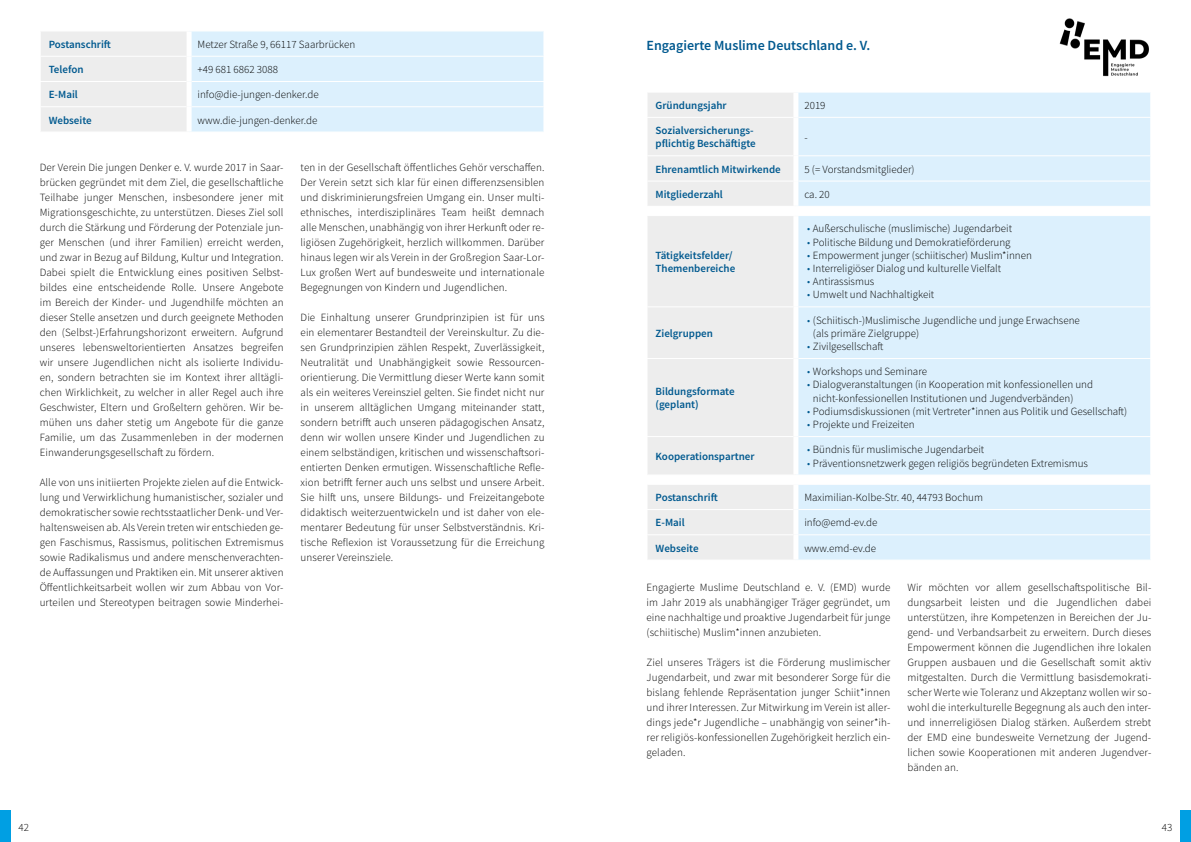
<style>
.page{position:relative;width:1191px;height:842px;background:#fff}
.page>*{position:absolute;margin:0;border:0;box-sizing:border-box;transform-origin:0 0}
.t1{font:600 14px "Source Sans Pro";color:#00598f}
.t2{font:300 11px/15px "Source Sans Pro";color:#000;text-align:justify}
.t3{font:600 11px/13.2px "Source Sans Pro";color:#00598f}
.s1{color:#00598f}
</style>
<div class="page">
<div style="left:0;top:810px;width:11px;height:32px;background:#009fe3"></div>
<div style="left:1180px;top:810px;width:11px;height:32px;background:#009fe3"></div>
<svg style="left:41px;top:31px;width:503px;height:101px;background:#e2eff8"></svg>
<div style="left:187px;top:31px;width:5px;height:25px;background:#fff"></div>
<div style="left:187px;top:56px;width:5px;height:25px;background:#fff"></div>
<div style="left:187px;top:81px;width:5px;height:26px;background:#fff"></div>
<div style="left:187px;top:107px;width:5px;height:25px;background:#fff"></div>
<div style="left:648px;top:93px;width:145px;height:467px;background:#ededed"></div>
<div style="left:798px;top:93px;width:352px;height:467px;background:#dcf0fd"></div>
<hr style="left:646px;top:117px;width:147px;height:1px;background:#fff">
<hr style="left:798px;top:117px;width:353px;height:1px;background:#fff">
<hr style="left:646px;top:155px;width:147px;height:1px;background:#fff">
<hr style="left:798px;top:155px;width:353px;height:1px;background:#fff">
<hr style="left:646px;top:181px;width:147px;height:1px;background:#fff">
<hr style="left:798px;top:181px;width:353px;height:1px;background:#fff">
<hr style="left:646px;top:306px;width:147px;height:1px;background:#fff">
<hr style="left:798px;top:306px;width:353px;height:1px;background:#fff">
<hr style="left:646px;top:358px;width:147px;height:1px;background:#fff">
<hr style="left:798px;top:358px;width:353px;height:1px;background:#fff">
<hr style="left:646px;top:436px;width:147px;height:1px;background:#fff">
<hr style="left:798px;top:436px;width:353px;height:1px;background:#fff">
<hr style="left:646px;top:509px;width:147px;height:1px;background:#fff">
<hr style="left:798px;top:509px;width:353px;height:1px;background:#fff">
<hr style="left:646px;top:534px;width:147px;height:1px;background:#fff">
<hr style="left:798px;top:534px;width:353px;height:1px;background:#fff">
<hr style="left:646px;top:206px;width:150px;height:1px;background:#fff">
<hr style="left:796px;top:206px;width:355px;height:1px;background:#fff">
<hr style="left:646px;top:215px;width:150px;height:1px;background:#fff">
<hr style="left:796px;top:215px;width:355px;height:1px;background:#fff">
<hr style="left:646px;top:474px;width:150px;height:1px;background:#fff">
<hr style="left:796px;top:474px;width:355px;height:1px;background:#fff">
<hr style="left:646px;top:484px;width:150px;height:1px;background:#fff">
<hr style="left:796px;top:484px;width:355px;height:1px;background:#fff">
<img style="left:1059px;top:18px;width:90px;height:59px">
<p class="t3" style="left:49px;top:37px;width:64px">Postanschrift</p>
<p class="t2" style="left:198px;top:37px;width:159px">Metzer Straße 9, 66117 Saarbrücken</p>
<p class="t3" style="left:49px;top:63px;width:36px">Telefon</p>
<p class="t2" style="left:198px;top:62px;width:82px">+49 681 6862 3088</p>
<p class="t3" style="left:49px;top:88px;width:31px">E-Mail</p>
<p class="t2" style="left:198px;top:87px;width:123px">info@die-jungen-denker.de</p>
<p class="t3" style="left:49px;top:113px;width:45px">Webseite</p>
<p class="t2" style="left:198px;top:112px;width:121px">www.die-jungen-denker.de</p>
<p class="t2" style="left:40px;top:160px;width:245px">Der Verein Die jungen Denker e. V. wurde 2017 in Saar&shy;brücken gegründet mit dem Ziel, die gesellschaftliche Teilhabe junger Menschen, insbesondere jener mit Migrationsgeschichte, zu unterstützen. Dieses Ziel soll durch die Stärkung und Förderung der Potenziale jun&shy;ger Menschen (und ihrer Familien) erreicht werden, und zwar in Bezug auf Bildung, Kultur und Integration.<br>Dabei spielt die Entwicklung eines positiven Selbst&shy;bildes eine entscheidende Rolle. Unsere Angebote im Bereich der Kinder- und Jugendhilfe möchten an dieser Stelle ansetzen und durch geeignete Methoden den (Selbst-)Erfahrungshorizont erweitern. Aufgrund unseres lebensweltorientierten Ansatzes begreifen wir unsere Jugendlichen nicht als isolierte Individu&shy;en, sondern betrachten sie im Kontext ihrer alltägli&shy;chen Wirklichkeit, zu welcher in aller Regel auch ihre Geschwister, Eltern und Großeltern gehören. Wir be&shy;mühen uns daher stetig um Angebote für die ganze Familie, um das Zusammenleben in der modernen Einwanderungsgesellschaft zu fördern.</p>
<p class="t2" style="left:40px;top:475px;width:245px">Alle von uns initiierten Projekte zielen auf die Entwick&shy;lung und Verwirklichung humanistischer, sozialer und demokratischer sowie rechtsstaatlicher Denk- und Ver&shy;haltensweisen ab. Als Verein treten wir entschieden ge&shy;gen Faschismus, Rassismus, politischen Extremismus sowie Radikalismus und andere menschenverachten&shy;de Auffassungen und Praktiken ein. Mit unserer aktiven Öffentlichkeitsarbeit wollen wir zum Abbau von Vor&shy;urteilen und Stereotypen beitragen sowie Minderhei-</p>
<p class="t2" style="left:300px;top:160px;width:245px">ten in der Gesellschaft öffentliches Gehör verschaffen.<br>Der Verein setzt sich klar für einen differenzsensiblen und diskriminierungsfreien Umgang ein. Unser multi&shy;ethnisches, interdisziplinäres Team heißt demnach alle Menschen, unabhängig von ihrer Herkunft oder re&shy;ligiösen Zugehörigkeit, herzlich willkommen. Darüber hinaus legen wir als Verein in der Großregion Saar-Lor-Lux großen Wert auf bundesweite und internationale Begegnungen von Kindern und Jugendlichen.</p>
<p class="t2" style="left:300px;top:310px;width:245px">Die Einhaltung unserer Grundprinzipien ist für uns ein elementarer Bestandteil der Vereinskultur. Zu die&shy;sen Grundprinzipien zählen Respekt, Zuverlässigkeit, Neutralität und Unabhängigkeit sowie Ressourcen&shy;orientierung. Die Vermittlung dieser Werte kann somit als ein weiteres Vereinsziel gelten. Sie findet nicht nur in unserem alltäglichen Umgang miteinander statt, sondern betrifft auch unseren pädagogischen Ansatz, denn wir wollen unsere Kinder und Jugendlichen zu einem selbständigen, kritischen und wissenschaftsori&shy;entierten Denken ermutigen. Wissenschaftliche Refle&shy;xion betrifft ferner auch uns selbst und unsere Arbeit.<br>Sie hilft uns, unsere Bildungs- und Freizeitangebote didaktisch weiterzuentwickeln und ist daher von ele&shy;mentarer Bedeutung für unser Selbstverständnis. Kri&shy;tische Reflexion ist Voraussetzung für die Erreichung unserer Vereinsziele.</p>
<p class="t1" style="left:646px;top:36px;width:225px">Engagierte Muslime Deutschland e. V.</p>
<p class="t3" style="left:655px;top:98px;width:73px">Gründungsjahr</p>
<p class="t2" style="left:804px;top:98px;width:23px">2019</p>
<p class="t3" style="left:655px;top:124px;width:102px">Sozialversicherungs&shy;pflichtig Beschäftigte</p>
<p class="t2" style="left:804px;top:130px;width:5px">-</p>
<p class="t3" style="left:655px;top:162px;width:127px">Ehrenamtlich Mitwirkende</p>
<p class="t2" style="left:804px;top:161px;width:112px">5 (= Vorstandsmitglieder)</p>
<p class="t3" style="left:655px;top:187px;width:69px">Mitgliederzahl</p>
<p class="t2" style="left:804px;top:187px;width:27px">ca. 20</p>
<p class="t3" style="left:655px;top:248px;width:81px">Tätigkeitsfelder/<br>Themenbereiche</p>
<p class="t3" style="left:655px;top:326px;width:59px">Zielgruppen</p>
<p class="t3" style="left:655px;top:385px;width:81px">Bildungsformate (geplant)</p>
<p class="t3" style="left:655px;top:450px;width:101px">Kooperationspartner</p>
<p class="t2" style="left:807px;top:221px;width:206px"><span class="s1">•</span> Außerschulische (muslimische) Jugendarbeit</p>
<p class="t2" style="left:807px;top:234px;width:205px"><span class="s1">•</span> Politische Bildung und Demokratieförderung</p>
<p class="t2" style="left:807px;top:248px;width:226px"><span class="s1">•</span> Empowerment junger (schiitischer) Muslim*innen</p>
<p class="t2" style="left:807px;top:261px;width:195px"><span class="s1">•</span> Interreligiöser Dialog und kulturelle Vielfalt</p>
<p class="t2" style="left:807px;top:274px;width:69px"><span class="s1">•</span> Antirassismus</p>
<p class="t2" style="left:807px;top:287px;width:129px"><span class="s1">•</span> Umwelt und Nachhaltigkeit</p>
<p class="t2" style="left:813px;top:313px;width:268px;line-height:13.2px;text-indent:-6px"><span class="s1">•</span> (Schiitisch-)Muslimische Jugendliche und junge Erwachsene (als primäre Zielgruppe)</p>
<p class="t2" style="left:807px;top:339px;width:78px"><span class="s1">•</span> Zivilgesellschaft</p>
<p class="t2" style="left:807px;top:364px;width:121px"><span class="s1">•</span> Workshops und Seminare</p>
<p class="t2" style="left:813px;top:378px;width:282px;line-height:13.2px;text-indent:-6px"><span class="s1">•</span> Dialogveranstaltungen (in Kooperation mit konfessionellen und nicht-konfessionellen Institutionen und Jugendverbänden)</p>
<p class="t2" style="left:807px;top:404px;width:321px"><span class="s1">•</span> Podiumsdiskussionen (mit Vertreter*innen aus Politik und Gesellschaft)</p>
<p class="t2" style="left:807px;top:417px;width:109px"><span class="s1">•</span> Projekte und Freizeiten</p>
<p class="t2" style="left:807px;top:442px;width:178px"><span class="s1">•</span> Bündnis für muslimische Jugendarbeit</p>
<p class="t2" style="left:807px;top:455px;width:282px"><span class="s1">•</span> Präventionsnetzwerk gegen religiös begründeten Extremismus</p>
<p class="t3" style="left:655px;top:491px;width:64px">Postanschrift</p>
<p class="t2" style="left:804px;top:490px;width:180px">Maximilian-Kolbe-Str. 40, 44793 Bochum</p>
<p class="t3" style="left:655px;top:516px;width:31px">E-Mail</p>
<p class="t2" style="left:804px;top:515px;width:75px">info@emd-ev.de</p>
<p class="t3" style="left:655px;top:541px;width:45px">Webseite</p>
<p class="t2" style="left:804px;top:540px;width:73px">www.emd-ev.de</p>
<p class="t2" style="left:646px;top:580px;width:245px">Engagierte Muslime Deutschland e. V. (EMD) wurde im Jahr 2019 als unabhängiger Träger gegründet, um eine nachhaltige und proaktive Jugendarbeit für junge (schiitische) Muslim*innen anzubieten.</p>
<p class="t2" style="left:646px;top:655px;width:245px">Ziel unseres Trägers ist die Förderung muslimischer Jugendarbeit, und zwar mit besonderer Sorge für die bislang fehlende Repräsentation junger Schiit*innen und ihrer Interessen. Zur Mitwirkung im Verein ist aller&shy;dings jede*r Jugendliche – unabhängig von seiner*ih&shy;rer religiös-konfessionellen Zugehörigkeit herzlich ein&shy;geladen.</p>
<p class="t2" style="left:907px;top:580px;width:245px">Wir möchten vor allem gesellschaftspolitische Bil&shy;dungsarbeit leisten und die Jugendlichen dabei unterstützen, ihre Kompetenzen in Bereichen der Ju&shy;gend- und Verbandsarbeit zu erweitern. Durch dieses Empowerment können die Jugendlichen ihre lokalen Gruppen ausbauen und die Gesellschaft somit aktiv mitgestalten. Durch die Vermittlung basisdemokrati&shy;scher Werte wie Toleranz und Akzeptanz wollen wir so&shy;wohl die interkulturelle Begegnung als auch den inter&shy;und innerreligiösen Dialog stärken. Außerdem strebt der EMD eine bundesweite Vernetzung der Jugend&shy;lichen sowie Kooperationen mit anderen Jugendver&shy;bänden an.</p>
<p class="t2" style="left:18px;top:820px;width:12px">42</p>
<p class="t2" style="left:1161px;top:820px;width:12px">43</p>
</div>
